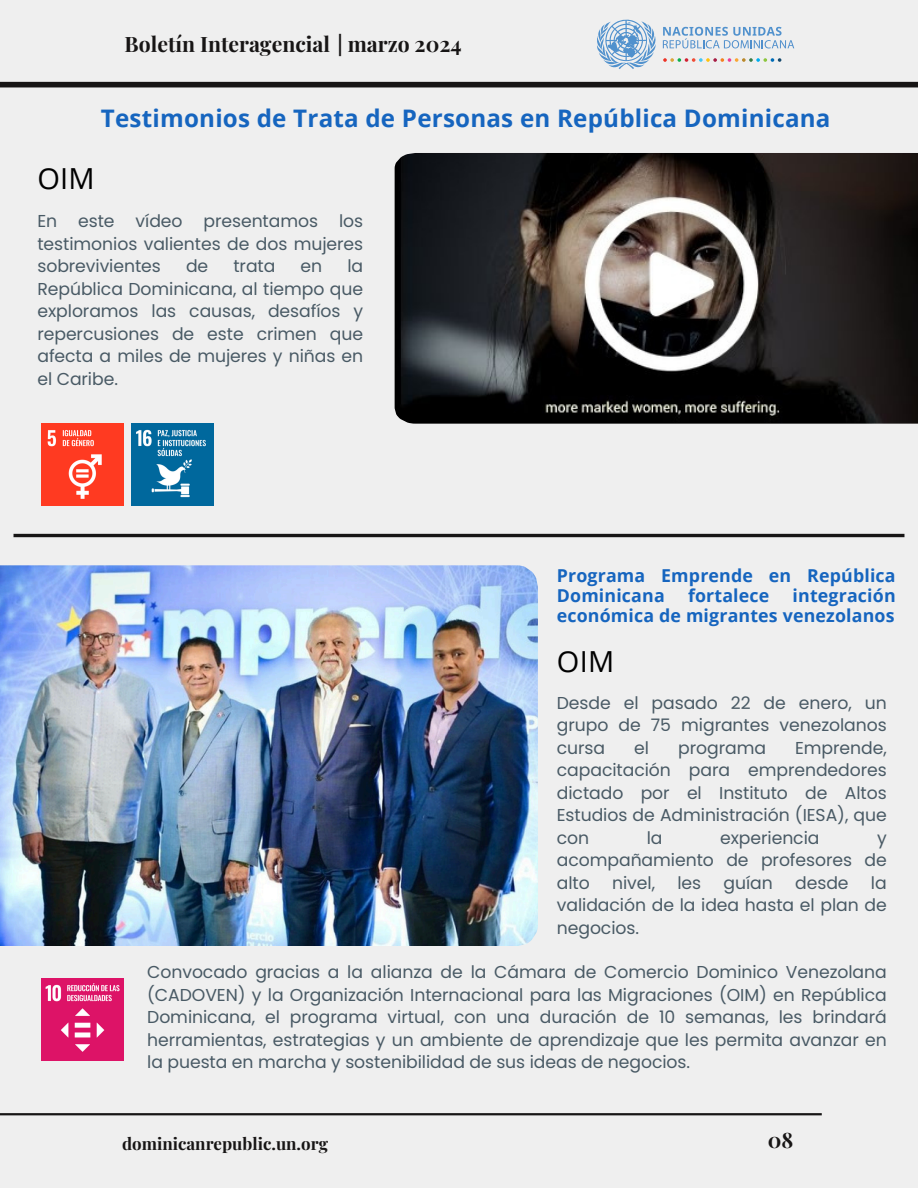
<style>
.page{position:relative;width:918px;height:1188px;background:#efefef}
.page>*{position:absolute;margin:0;border:0;box-sizing:border-box;transform-origin:0 0}
.t1{font:28.95px "Open Sans";letter-spacing:.01em;color:#000}
.t2{font:700 24.15px "Open Sans";letter-spacing:.01em;color:#1665bf}
.t3{font:700 21.15px "Playfair Display";color:#171515}
.t4{font:700 17.85px/20.4px "Open Sans";letter-spacing:.01em;color:#1665bf}
.t5{font:17.25px/22.5px "Poppins";letter-spacing:-.005em;color:#495a65;text-align:justify}
.t6{font:700 16.95px "Playfair Display";color:#171515}
</style>
<div class="page">
<div style="left:0;top:82px;width:918px;height:5px;background:#171515"></div>
<svg style="left:597px;top:20px;width:59px;height:49px"></svg>
<svg style="left:663px;top:27px;width:131px;height:21px"></svg>
<svg style="left:663px;top:58px;width:118px;height:4px"></svg>
<img style="left:395px;top:153px;width:523px;height:271px">
<hr style="left:14px;top:534px;width:890px;height:3px;background:#171515">
<img style="left:0;top:565px;width:538px;height:380px">
<hr style="left:0;top:1113px;width:822px;height:2px;background:#171515">
<img style="left:42px;top:424px;width:82px;height:82px">
<img style="left:131px;top:424px;width:82px;height:82px">
<img style="left:42px;top:978px;width:82px;height:82px">
<h1 class="t3" style="left:125px;top:29px;width:339px">Boletín Interagencial | marzo 2024</h1>
<p class="t2" style="left:101px;top:101px;width:731px">Testimonios de Trata de Personas en República Dominicana</p>
<p class="t1" style="left:37px;top:158px;width:59px">OIM</p>
<p class="t5" style="left:37px;top:210px;width:327px">En este vídeo presentamos los testimonios valientes de dos mujeres sobrevivientes</p>
<p class="t5" style="left:37px;top:255px;width:327px;text-indent:310px">la República Dominicana, al tiempo que exploramos las causas, desafíos y repercusiones de este crimen que afecta a miles de mujeres y niñas en el Caribe.</p>
<p class="t5" style="left:186px;top:255px;width:24px">de</p>
<p class="t5" style="left:233px;top:255px;width:44px">trata</p>
<p class="t5" style="left:301px;top:255px;width:23px">en</p>
<p class="t4" style="left:557px;top:565px;width:340px">Programa Emprende en República<br>Dominicana</p>
<p class="t4" style="left:557px;top:585px;width:340px;text-align:right">integración<br>económica de migrantes venezolanos</p>
<p class="t1" style="left:557px;top:641px;width:59px">OIM</p>
<h4 class="t5" style="left:557px;top:692px;width:331px">Desde el pasado 22 de enero, un grupo de 75 migrantes venezolanos cursa</h4>
<p class="t4" style="left:688px;top:585px;width:83px">fortalece</p>
<h4 class="t5" style="left:557px;top:737px;width:331px;text-indent:238px">Emprende, capacitación para emprendedores dictado por el Instituto de Altos Estudios de Administración (IESA), que con</h4>
<h4 class="t5" style="left:634px;top:737px;width:16px">el</h4>
<h4 class="t5" style="left:678px;top:737px;width:89px">programa</h4>
<h4 class="t5" style="left:647px;top:827px;width:17px">la</h4>
<h4 class="t5" style="left:720px;top:827px;width:101px">experiencia</h4>
<h4 class="t5" style="left:557px;top:827px;width:331px;text-indent:320px">y acompañamiento de profesores de alto</h4>
<h4 class="t5" style="left:612px;top:872px;width:44px">nivel,</h4>
<h4 class="t5" style="left:677px;top:872px;width:25px">les</h4>
<h4 class="t5" style="left:724px;top:872px;width:51px">guían</h4>
<h4 class="t5" style="left:795px;top:872px;width:55px">desde</h4>
<h4 class="t5" style="left:557px;top:872px;width:331px;text-indent:314px">la validación de la idea hasta el plan de negocios.</h4>
<h4 class="t5" style="left:147px;top:961px;width:741px">Convocado gracias a la alianza de la Cámara de Comercio Dominico Venezolana (CADOVEN) y la Organización Internacional para las Migraciones (OIM) en República Dominicana, el programa virtual, con una duración de 10 semanas, les brindará herramientas, estrategias y un ambiente de aprendizaje que les permita avanzar en la puesta en marcha y sostenibilidad de sus ideas de negocios.</h4>
<p class="t6" style="left:122px;top:1132px;width:208px">dominicanrepublic.un.org</p>
<p class="t3" style="left:768px;top:1125px;width:27px">08</p>
</div>
